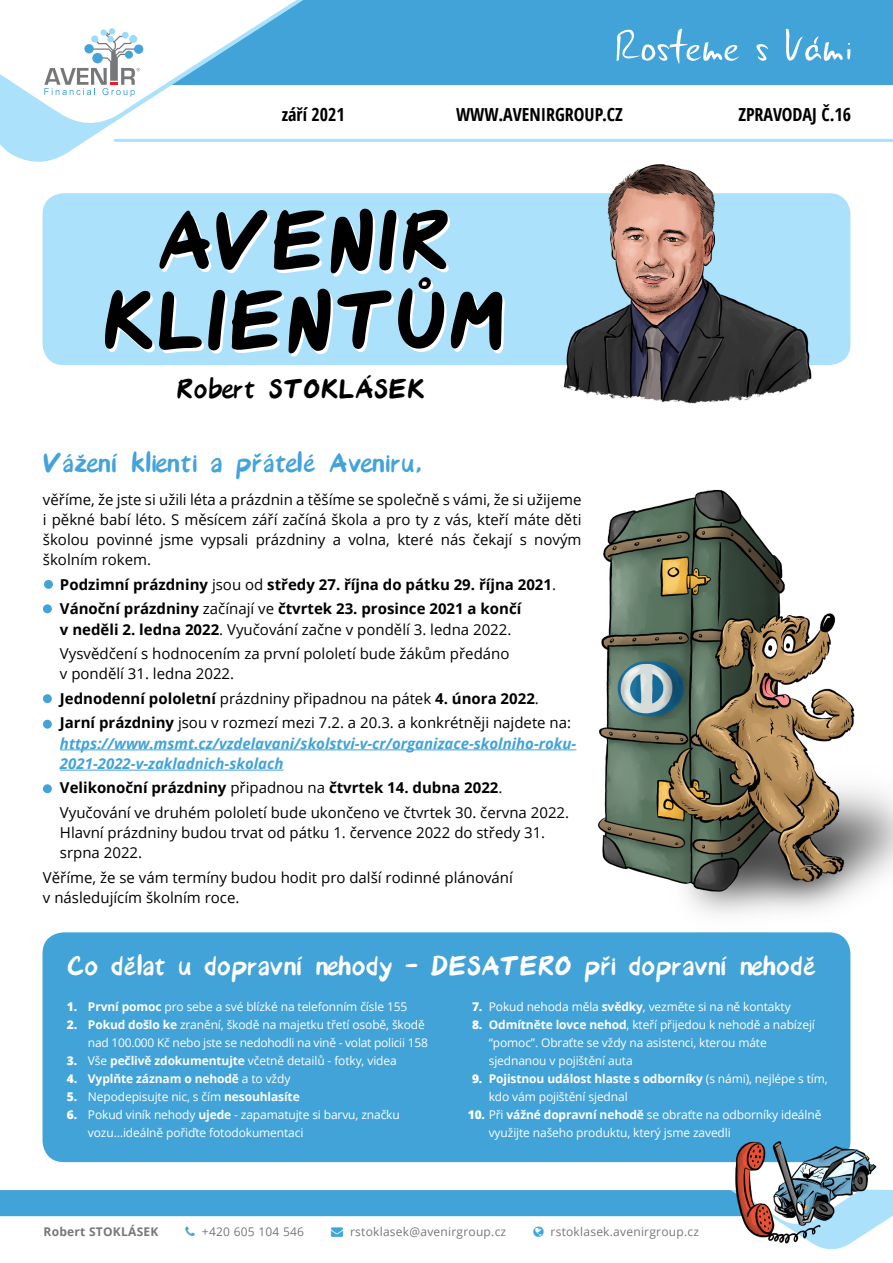
<style>
.page{position:relative;width:893px;height:1263px;background:#fff}
.page>*{position:absolute;margin:0;border:0;box-sizing:border-box;transform-origin:0 0}
.t1{font:108.6px/79.9px "Avenir Font";color:#000;text-align:center}
.t2{font:36px "Avenir Font";letter-spacing:-.01em;color:#fff}
.t3{font:36px "Avenir Font";color:#44a3db}
.t4{font:36px "Avenir Font";color:#000}
.t5{font:700 condensed 18px "Open Sans";color:#000}
.t6{font:15px/20.2px "Open Sans";color:#000}
.t7{font:700 15px/24.5px "Open Sans";color:#000}
.t8{font:italic 700 15px/20.2px "Open Sans";color:#41a3d8}
.t9{font:12px/18px "Open Sans";letter-spacing:-.01em;color:#fff}
.t10{font:12px "Open Sans";letter-spacing:.02em;color:#757779}
.t11{font:700 12px "Open Sans";letter-spacing:-.01em;color:#fff}
.t12{font:700 12px "Open Sans";letter-spacing:.02em;color:#757779}
.s1{font-weight:400}
.s2{font-weight:700}
.s3{font-weight:800}
.s4{color:#40a4da}
</style>
<div class="page">
<div style="left:22px;top:0;width:871px;height:85px;background:#41a3d8"></div>
<svg style="left:0;top:0;width:328px;height:162px"></svg>
<svg style="left:617px;top:29px;width:123px;height:35px"></svg>
<svg style="left:756px;top:44px;width:13px;height:17px"></svg>
<svg style="left:786px;top:29px;width:64px;height:32px"></svg>
<svg style="left:0;top:0;width:302px;height:129px"></svg>
<hr style="left:115px;top:139px;width:778px;height:3px;background:#abe1fa">
<div style="left:43px;top:193px;width:807px;height:172px;background:#abe1fa;border-radius:21px"></div>
<img style="left:468px;top:489px;width:425px;height:460px">
<div style="left:43px;top:932px;width:807px;height:230px;background:#41a3d8;border-radius:21px"></div>
<hr style="left:60px;top:749px;width:516px;height:1px;background:#41a3d8">
<hr style="left:60px;top:770px;width:223px;height:1px;background:#41a3d8">
<div style="left:44px;top:580px;width:9px;height:9px;background:#41a3d8;border-radius:50%"></div>
<div style="left:43px;top:604px;width:9px;height:9px;background:#41a3d8;border-radius:50%"></div>
<div style="left:43px;top:694px;width:9px;height:9px;background:#41a3d8;border-radius:50%"></div>
<div style="left:43px;top:720px;width:9px;height:9px;background:#41a3d8;border-radius:50%"></div>
<div style="left:43px;top:784px;width:9px;height:9px;background:#41a3d8;border-radius:50%"></div>
<img style="left:725px;top:1119px;width:152px;height:70px">
<img style="left:559px;top:164px;width:262px;height:240px">
<svg style="left:0;top:1189px;width:893px;height:61px"></svg>
<p class="t5" style="left:282px;top:101px;width:65px">září 2021</p>
<p class="t5" style="left:456px;top:101px;width:168px">WWW.AVENIRGROUP.CZ</p>
<p class="t5" style="left:738px;top:101px;width:114px">ZPRAVODAJ Č.16</p>
<h1 class="t1" style="left:102px;top:204px;width:405px">AVENIR<br>KLIENTŮM</h1>
<h2 class="t4" style="left:177px;top:374px;width:250px">Robert STOKLÁSEK</h2>
<h2 class="t3" style="left:43px;top:448px;width:381px">Vážení klienti a přátelé Aveniru,</h2>
<p class="t6" style="left:43px;top:489px;width:540px;text-align:justify">věříme, že jste si užili léta a prázdnin a těšíme se společně s vámi, že si užijeme i pěkné babí léto. S měsícem září začíná škola a pro ty z vás, kteří máte děti školou povinné jsme vypsali prázdniny a volna, které nás čekají s novým školním rokem.</p>
<p class="t7" style="left:60px;top:572px;width:498px">Podzimní prázdniny <span class="s1">jsou od</span> středy 27. října do pátku 29. října 2021<span class="s1">.<br></span>Vánoční prázdniny <span class="s1">začínají ve</span> čtvrtek 23. prosince 2021 a končí</p>
<p class="t6" style="left:60px;top:617px;width:453px;line-height:24.5px"><span class="s2">v neděli 2. ledna 2022</span>. Vyučování začne v pondělí 3. ledna 2022.<br>Vysvědčení s hodnocením za první pololetí bude žákům předáno</p>
<p class="t6" style="left:60px;top:661px;width:513px;line-height:24.5px">v pondělí 31. ledna 2022.<br><span class="s2">Jednodenní pololetní</span> prázdniny připadnou na pátek <span class="s2">4. února 2022</span>.<br><span class="s2">Jarní prázdniny</span> jsou v rozmezí mezi 7.2. a 20.3. a konkrétněji najdete na:</p>
<p class="t8" style="left:60px;top:733px;width:518px">https://www.msmt.cz/vzdelavani/skolstvi-v-cr/organizace-skolniho-roku-<br>2021-2022-v-zakladnich-skolach</p>
<p class="t6" style="left:60px;top:775px;width:511px;line-height:24.5px"><span class="s2">Velikonoční prázdniny</span> připadnou na <span class="s2">čtvrtek 14. dubna 2022</span>.<br>Vyučování ve druhém pololetí bude ukončeno ve čtvrtek 30. června 2022.</p>
<p class="t6" style="left:60px;top:822px;width:487px">Hlavní prázdniny budou trvat od pátku 1. července 2022 do středy 31. srpna 2022.</p>
<p class="t6" style="left:43px;top:867px;width:471px">Věříme, že se vám termíny budou hodit pro další rodinné plánování v následujícím školním roce.</p>
<h2 class="t2" style="left:67px;top:951px;width:751px">Co dělat u dopravní nehody - DESATERO při dopravní nehodě</h2>
<p class="t9" style="left:67px;top:997px;width:342px"><span class="s3">1.</span> <span class="s2">První pomoc</span> pro sebe a své blízké na telefonním čísle 155</p>
<p class="t9" style="left:67px;top:1015px;width:362px;text-align:right"><span class="s3">2.</span> <span class="s2">Pokud došlo ke</span> zranění, škodě na majetku třetí osobě, škodě nad 100.000 Kč nebo jste se nedohodli na vině - volat policii 158</p>
<p class="t9" style="left:67px;top:1051px;width:331px"><span class="s3">3.</span> Vše <span class="s2">pečlivě zdokumentujte</span> včetně detailů - fotky, videa</p>
<p class="t11" style="left:67px;top:1070px;width:225px"><span class="s3">4.</span> Vyplňte záznam o nehodě <span class="s1">a to vždy</span></p>
<p class="t9" style="left:67px;top:1087px;width:234px"><span class="s3">5.</span> Nepodepisujte nic, s čím <span class="s2">nesouhlasíte</span></p>
<p class="t9" style="left:88px;top:1105px;width:313px;text-indent:-21px"><span class="s3">6.</span> Pokud viník nehody <span class="s2">ujede</span> - zapamatujte si barvu, značku vozu…ideálně pořiďte fotodokumentaci</p>
<p class="t9" style="left:472px;top:997px;width:320px"><span class="s3">7.</span> Pokud nehoda měla <span class="s2">svědky</span>, vezměte si na ně kontakty</p>
<p class="t9" style="left:489px;top:1015px;width:328px;text-indent:-17px"><span class="s3">8.</span> <span class="s2">Odmítněte lovce nehod</span>, kteří přijedou k nehodě a nabízejí “pomoc”. Obraťte se vždy na asistenci, kterou máte sjednanou v pojištění auta</p>
<p class="t9" style="left:489px;top:1069px;width:340px;text-indent:-17px"><span class="s3">9.</span> <span class="s2">Pojistnou událost hlaste s odborníky</span> (s námi), nejlépe s tím, kdo vám pojištění sjednal</p>
<p class="t9" style="left:489px;top:1105px;width:334px;text-indent:-21px"><span class="s3">10.</span> Při <span class="s2">vážné dopravní nehodě</span> se obraťte na odborníky ideálně využijte našeho produktu, který jsme zavedli</p>
<p class="t12" style="left:44px;top:1223px;width:116px">Robert STOKLÁSEK</p>
<p class="t10" style="left:202px;top:1223px;width:104px">+420 605 104 546</p>
<p class="t10" style="left:331px;top:1223px;width:176px"><span class="s4">→</span> rstoklasek@avenirgroup.cz</p>
<p class="t10" style="left:551px;top:1223px;width:150px">rstoklasek.avenirgroup.cz</p>
</div>
